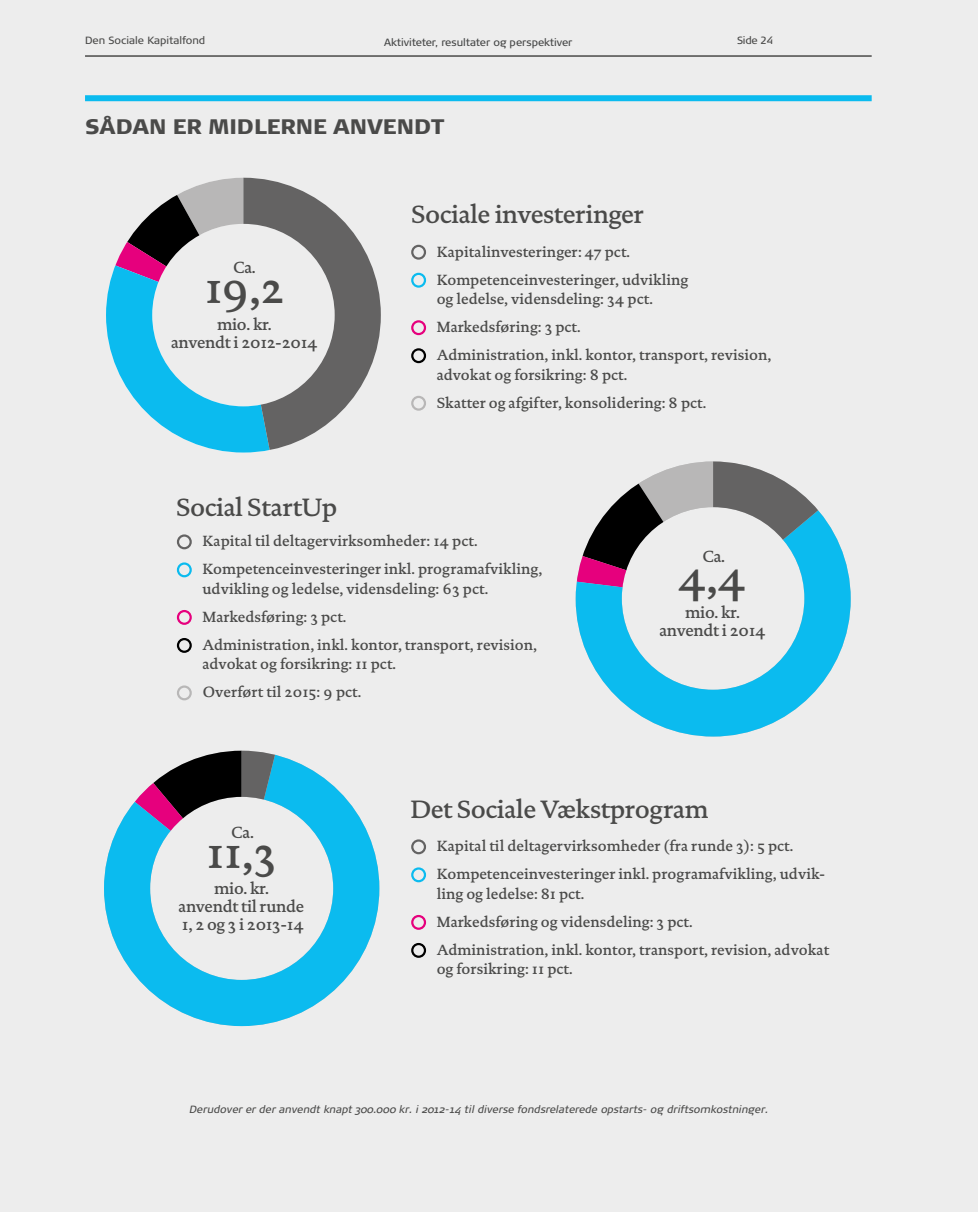
<style>
.page{position:relative;width:978px;height:1212px;background:#ededed}
.page>*{position:absolute;margin:0;border:0;box-sizing:border-box;transform-origin:0 0}
.t1{font:700 45px "DTL Documenta SP Semi";color:#4a4a49}
.t2{font:700 25.5px "DTL Documenta SP Semi";letter-spacing:-.02em;color:#4a4a49}
.t3{font:900 21px "TRYG";letter-spacing:-.005em;color:#4a4a49}
.t4{font:700 16.5px/18px "DTL Documenta SP Semi";letter-spacing:-.02em;color:#4a4a49;text-align:center}
.t5{font:700 15px/28px "DTL Documenta SP Semi";color:#4a4a49}
.t6{font:italic 10.5px "TRYG";color:#4a4a49}
.t7{font:10.5px "TRYG";letter-spacing:-.005em;color:#444545}
.t8{font:10.5px "TRYG";color:#4a4a49}
.t9{font:10.5px "TRYG Column";letter-spacing:-.02em;color:#4a4a49}
</style>
<div class="page">
<div style="left:85px;top:95px;width:787px;height:6px;background:#0bbbef"></div>
<svg style="left:106px;top:178px;width:275px;height:274px"></svg>
<svg style="left:576px;top:515px;width:275px;height:221px"></svg>
<svg style="left:576px;top:461px;width:246px;height:137px"></svg>
<svg style="left:104px;top:755px;width:275px;height:271px"></svg>
<svg style="left:131px;top:751px;width:145px;height:137px"></svg>
<div style="left:411px;top:245px;width:15px;height:15px;border:2px solid #646363;border-radius:50%"></div>
<div style="left:411px;top:273px;width:15px;height:15px;border:2px solid #0bbbef;border-radius:50%"></div>
<div style="left:411px;top:320px;width:15px;height:15px;border:2px solid #e6007d;border-radius:50%"></div>
<div style="left:411px;top:348px;width:15px;height:15px;border:2px solid #000;border-radius:50%"></div>
<div style="left:411px;top:396px;width:15px;height:15px;border:2px solid #b8b7b7;border-radius:50%"></div>
<div style="left:177px;top:534px;width:15px;height:15px;border:2px solid #646363;border-radius:50%"></div>
<div style="left:177px;top:562px;width:15px;height:15px;border:2px solid #0bbbef;border-radius:50%"></div>
<div style="left:177px;top:610px;width:15px;height:15px;border:2px solid #e6007d;border-radius:50%"></div>
<div style="left:177px;top:638px;width:15px;height:15px;border:2px solid #000;border-radius:50%"></div>
<div style="left:177px;top:685px;width:15px;height:15px;border:2px solid #b8b7b7;border-radius:50%"></div>
<div style="left:411px;top:839px;width:15px;height:15px;border:2px solid #646363;border-radius:50%"></div>
<div style="left:411px;top:867px;width:15px;height:15px;border:2px solid #0bbbef;border-radius:50%"></div>
<div style="left:411px;top:915px;width:15px;height:15px;border:2px solid #e6007d;border-radius:50%"></div>
<div style="left:411px;top:943px;width:15px;height:15px;border:2px solid #000;border-radius:50%"></div>
<hr style="left:85px;top:55px;width:787px;height:2px;background:#4a4a49">
<p class="t8" style="left:85px;top:34px;width:122px">Den Sociale Kapitalfond</p>
<p class="t9" style="left:737px;top:34px;width:38px">Side 24</p>
<p class="t7" style="left:384px;top:37px;width:190px">Aktiviteter, resultater og perspektiver</p>
<h3 class="t3" style="left:85px;top:114px;width:361px">SÅDAN ER MIDLERNE ANVENDT</h3>
<p class="t4" style="left:233px;top:258px;width:24px">Ca.</p>
<h1 class="t1" style="left:205px;top:261px;width:81px">19,2</h1>
<p class="t4" style="left:171px;top:315px;width:148px">mio. kr.<br>anvendt i 2012-2014</p>
<h2 class="t2" style="left:176px;top:492px;width:162px">Social StartUp</h2>
<h2 class="t2" style="left:411px;top:199px;width:234px">Sociale investeringer</h2>
<p class="t5" style="left:437px;top:237px;width:253px">Kapitalinvesteringer: 47 pct.<br>Kompetenceinvesteringer, udvikling</p>
<p class="t5" style="left:437px;top:285px;width:336px">og ledelse, vidensdeling: 34 pct.<br>Markedsføring: 3 pct.<br>Administration, inkl. kontor, transport, revision,</p>
<p class="t5" style="left:437px;top:360px;width:271px">advokat og forsikring: 8 pct.<br>Skatter og afgifter, konsolidering: 8 pct.</p>
<p class="t5" style="left:202px;top:527px;width:341px">Kapital til deltagervirksomheder: 14 pct.<br>Kompetenceinvesteringer inkl. programafvikling,</p>
<p class="t5" style="left:202px;top:575px;width:336px">udvikling og ledelse, vidensdeling: 63 pct.<br>Markedsføring: 3 pct.<br>Administration, inkl. kontor, transport, revision,</p>
<p class="t5" style="left:202px;top:650px;width:195px">advokat og forsikring: 11 pct.<br>Overført til 2015: 9 pct.</p>
<p class="t4" style="left:702px;top:547px;width:24px">Ca.</p>
<h1 class="t1" style="left:679px;top:549px;width:69px">4,4</h1>
<p class="t4" style="left:659px;top:603px;width:108px">mio. kr. anvendt i 2014</p>
<p class="t4" style="left:231px;top:823px;width:24px">Ca.</p>
<h1 class="t1" style="left:206px;top:825px;width:72px">11,3</h1>
<p class="t4" style="left:179px;top:879px;width:127px">mio. kr.<br>anvendt til runde<br>1, 2 og 3 i 2013-14</p>
<h2 class="t2" style="left:410px;top:794px;width:300px">Det Sociale Vækstprogram</h2>
<p class="t5" style="left:437px;top:832px;width:390px">Kapital til deltagervirksomheder (fra runde 3): 5 pct.<br>Kompetenceinvesteringer inkl. programafvikling, udvik-</p>
<p class="t5" style="left:437px;top:879px;width:394px">ling og ledelse: 81 pct.<br>Markedsføring og vidensdeling: 3 pct.<br>Administration, inkl. kontor, transport, revision, advokat</p>
<p class="t5" style="left:437px;top:955px;width:137px">og forsikring: 11 pct.</p>
<p class="t6" style="left:189px;top:1103px;width:581px">Derudover er der anvendt knapt 300.000 kr. i 2012-14 til diverse fondsrelaterede opstarts- og driftsomkostninger.</p>
</div>
